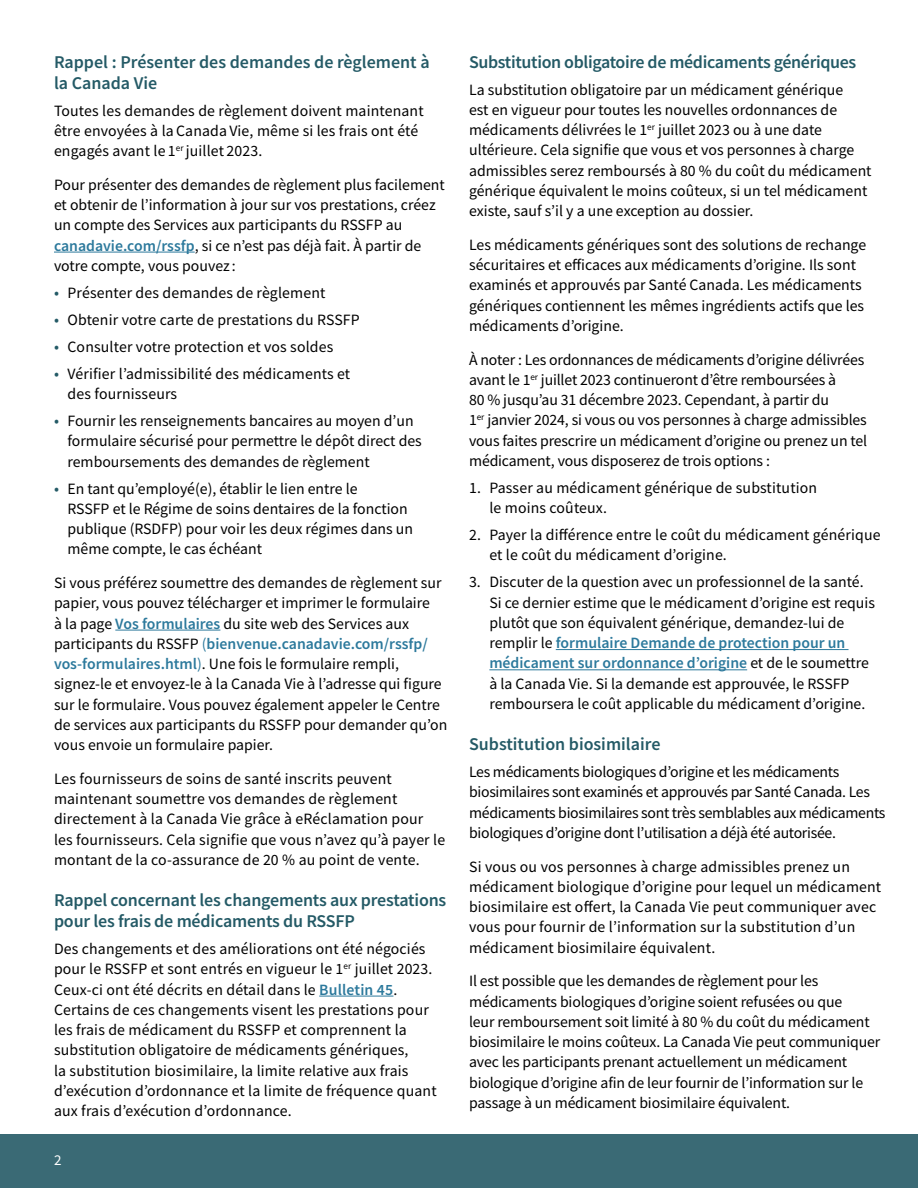
<style>
.page{position:relative;width:918px;height:1188px;background:#fff}
.page>*{position:absolute;margin:0;border:0;box-sizing:border-box;transform-origin:0 0}
.Inline_Header_3{font:600 18px/21px "Source Sans Pro";letter-spacing:-.01em;color:#245a66}
.Body_Copy_Style{font:15.75px/20.2px "Source Sans Pro";color:#000}
.Numbered_bullets{font:15.75px/20.2px "Source Sans Pro";color:#000}
.Body_Copy_Style-2{font:15.75px/20.2px "Source Sans Pro";letter-spacing:-.02em;color:#000}
.Body_Copy_Style-3{font:15px "Source Sans Pro";color:#fff}
.s1{font-weight:600;color:#2c799c}
.s2{font-size:16.5px;color:#245a66}
.s3{color:#2c799c}
</style>
<div class="page">
<div style="left:0;top:1134px;width:918px;height:54px;background:#3a6a75"></div>
<hr style="left:54px;top:252px;width:141px;height:1px;background:#2c799c">
<hr style="left:115px;top:630px;width:105px;height:1px;background:#2c799c">
<hr style="left:319px;top:996px;width:74px;height:1px;background:#2c799c">
<hr style="left:556px;top:649px;width:293px;height:1px;background:#2c799c">
<hr style="left:489px;top:669px;width:258px;height:1px;background:#2c799c">
<p class="Inline_Header_3" style="left:54px;top:51px;width:377px">Rappel : Présenter des demandes de règlement à la Canada Vie</p>
<p class="Body_Copy_Style" style="left:54px;top:100px;width:371px">Toutes les demandes de règlement doivent maintenant être envoyées à la Canada Vie, même si les frais ont été engagés avant le 1<sup>er</sup> juillet 2023.</p>
<p class="Body_Copy_Style" style="left:54px;top:174px;width:392px">Pour présenter des demandes de règlement plus facilement et obtenir de l’information à jour sur vos prestations, créez un compte des Services aux participants du RSSFP au <span class="s1">canadavie.com/rssfp</span>, si ce n’est pas déjà fait. À partir de votre compte, vous pouvez :</p>
<p class="Body_Copy_Style" style="left:54px;top:282px;width:273px"><span class="s2">•</span> Présenter des demandes de règlement</p>
<p class="Body_Copy_Style" style="left:54px;top:309px;width:307px"><span class="s2">•</span> Obtenir votre carte de prestations du RSSFP</p>
<p class="Body_Copy_Style" style="left:54px;top:336px;width:281px"><span class="s2">•</span> Consulter votre protection et vos soldes</p>
<p class="Body_Copy_Style" style="left:68px;top:363px;width:284px;text-indent:-14px"><span class="s2">•</span> Vérifier l’admissibilité des médicaments et des fournisseurs</p>
<p class="Body_Copy_Style" style="left:68px;top:411px;width:356px;text-indent:-14px"><span class="s2">•</span> Fournir les renseignements bancaires au moyen d’un formulaire sécurisé pour permettre le dépôt direct des remboursements des demandes de règlement</p>
<p class="Body_Copy_Style" style="left:68px;top:478px;width:347px;text-indent:-14px"><span class="s2">•</span> En tant qu’employé(e), établir le lien entre le<br>RSSFP et le Régime de soins dentaires de la fonction publique (RSDFP) pour voir les deux régimes dans un même compte, le cas échéant</p>
<p class="Body_Copy_Style" style="left:54px;top:573px;width:395px">Si vous préférez soumettre des demandes de règlement sur papier, vous pouvez télécharger et imprimer le formulaire<br>à la page <span class="s1">Vos formulaires</span> du site web des Services aux participants du RSSFP <span class="s3">(</span><span class="s1">bienvenue.canadavie.com/rssfp/ vos-formulaires.html</span><span class="s3">)</span>. Une fois le formulaire rempli, signez-le et envoyez-le à la Canada Vie à l’adresse qui figure sur le formulaire. Vous pouvez également appeler le Centre de services aux participants du RSSFP pour demander qu’on vous envoie un formulaire papier.</p>
<p class="Body_Copy_Style" style="left:54px;top:768px;width:393px">Les fournisseurs de soins de santé inscrits peuvent maintenant soumettre vos demandes de règlement directement à la Canada Vie grâce à eRéclamation pour les fournisseurs. Cela signifie que vous n’avez qu’à payer le montant de la co-assurance de 20 % au point de vente.</p>
<p class="Inline_Header_3" style="left:54px;top:889px;width:394px">Rappel concernant les changements aux prestations pour les frais de médicaments du RSSFP</p>
<p class="Body_Copy_Style" style="left:54px;top:939px;width:384px">Des changements et des améliorations ont été négociés pour le RSSFP et sont entrés en vigueur le 1<sup>er</sup> juillet 2023.<br>Ceux-ci ont été décrits en détail dans le <span class="s1">Bulletin 45</span>.<br>Certains de ces changements visent les prestations pour les frais de médicament du RSSFP et comprennent la substitution obligatoire de médicaments génériques,<br>la substitution biosimilaire, la limite relative aux frais d’exécution d’ordonnance et la limite de fréquence quant aux frais d’exécution d’ordonnance.</p>
<p class="Body_Copy_Style-3" style="left:54px;top:1150px;width:9px">2</p>
<p class="Inline_Header_3" style="left:469px;top:51px;width:389px">Substitution obligatoire de médicaments génériques</p>
<p class="Body_Copy_Style" style="left:469px;top:79px;width:404px">La substitution obligatoire par un médicament générique<br>est en vigueur pour toutes les nouvelles ordonnances de médicaments délivrées le 1<sup>er</sup> juillet 2023 ou à une date ultérieure. Cela signifie que vous et vos personnes à charge admissibles serez remboursés à 80 % du coût du médicament générique équivalent le moins coûteux, si un tel médicament existe, sauf s’il y a une exception au dossier.</p>
<p class="Body_Copy_Style" style="left:469px;top:234px;width:399px">Les médicaments génériques sont des solutions de rechange sécuritaires et efficaces aux médicaments d’origine. Ils sont examinés et approuvés par Santé Canada. Les médicaments génériques contiennent les mêmes ingrédients actifs que les médicaments d’origine.</p>
<p class="Body_Copy_Style" style="left:469px;top:349px;width:399px">À noter : Les ordonnances de médicaments d’origine délivrées avant le 1<sup>er</sup> juillet 2023 continueront d’être remboursées à<br>80 % jusqu’au 31 décembre 2023. Cependant, à partir du<br>1<sup>er</sup> janvier 2024, si vous ou vos personnes à charge admissibles vous faites prescrire un médicament d’origine ou prenez un tel médicament, vous disposerez de trois options :</p>
<p class="Numbered_bullets" style="left:489px;top:477px;width:329px;text-indent:-20px">1. Passer au médicament générique de substitution le moins coûteux.</p>
<p class="Numbered_bullets" style="left:489px;top:525px;width:393px;text-indent:-20px">2. Payer la différence entre le coût du médicament générique et le coût du médicament d’origine.</p>
<p class="Numbered_bullets" style="left:489px;top:572px;width:387px;text-indent:-20px">3. Discuter de la question avec un professionnel de la santé.<br>Si ce dernier estime que le médicament d’origine est requis plutôt que son équivalent générique, demandez-lui de remplir le <span class="s1">formulaire Demande de protection pour un médicament sur ordonnance d’origine</span> et de le soumettre à la Canada Vie. Si la demande est approuvée, le RSSFP remboursera le coût applicable du médicament d’origine.</p>
<p class="Inline_Header_3" style="left:469px;top:733px;width:193px">Substitution biosimilaire</p>
<p class="Body_Copy_Style-2" style="left:469px;top:762px;width:418px">Les médicaments biologiques d’origine et les médicaments biosimilaires sont examinés et approuvés par Santé Canada. Les médicaments biosimilaires sont très semblables aux médicaments biologiques d’origine dont l’utilisation a déjà été autorisée.</p>
<p class="Body_Copy_Style" style="left:469px;top:856px;width:414px">Si vous ou vos personnes à charge admissibles prenez un médicament biologique d’origine pour lequel un médicament biosimilaire est offert, la Canada Vie peut communiquer avec vous pour fournir de l’information sur la substitution d’un médicament biosimilaire équivalent.</p>
<p class="Body_Copy_Style" style="left:469px;top:971px;width:413px">Il est possible que les demandes de règlement pour les médicaments biologiques d’origine soient refusées ou que<br>leur remboursement soit limité à 80 % du coût du médicament biosimilaire le moins coûteux. La Canada Vie peut communiquer avec les participants prenant actuellement un médicament biologique d’origine afin de leur fournir de l’information sur le passage à un médicament biosimilaire équivalent.</p>
</div>
